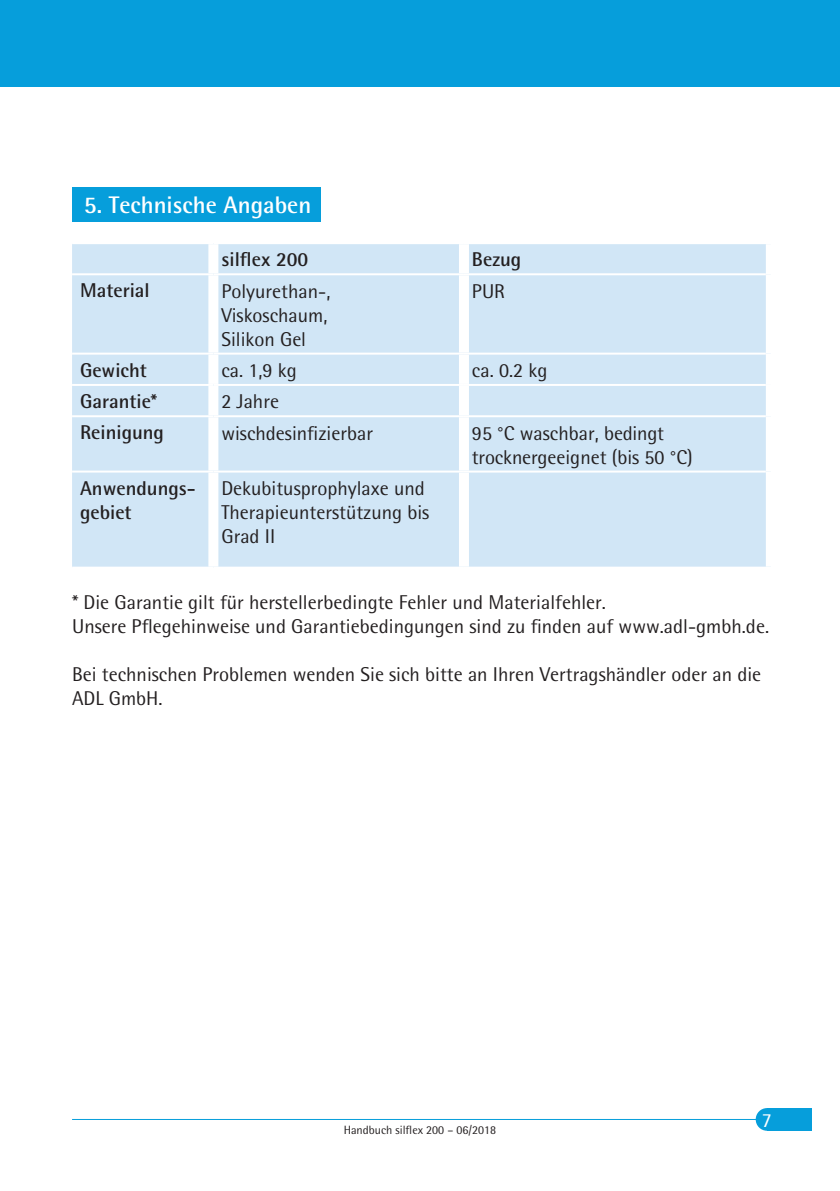
<style>
.page{position:relative;width:840px;height:1191px;background:#fff}
.page>*{position:absolute;margin:0;border:0;box-sizing:border-box;transform-origin:0 0}
.t1{font:700 24px "Rotis Semi Sans";color:#fff}
.t2{font:20px/24px "Rotis Semi Sans";color:#231f20}
.t3{font:700 20px/24px "Rotis Semi Sans";color:#231f20}
.t4{font:20px "Rotis Semi Sans";color:#fff}
.t5{font:12px "Rotis Semi Sans";color:#231f20}
</style>
<div class="page">
<hr style="left:72px;top:1119px;width:695px;height:1px;background:#069edb">
<div style="left:766px;top:1108px;width:45px;height:22px;background:#069edb"></div>
<div style="left:755px;top:1108px;width:23px;height:22px;background:#069edb;border-radius:50%"></div>
<div style="left:72px;top:187px;width:248px;height:34px;background:#069edb"></div>
<div style="left:72px;top:244px;width:693px;height:322px;background:#d1e6f6"></div>
<div style="left:208px;top:275px;width:10px;height:77px;background:#fff"></div>
<div style="left:458px;top:275px;width:10px;height:77px;background:#fff"></div>
<div style="left:208px;top:417px;width:10px;height:53px;background:#fff"></div>
<div style="left:458px;top:417px;width:10px;height:53px;background:#fff"></div>
<div style="left:208px;top:386px;width:10px;height:29px;background:#fff"></div>
<div style="left:458px;top:386px;width:10px;height:29px;background:#fff"></div>
<hr style="left:72px;top:415px;width:141px;height:2px;background:#fff">
<hr style="left:213px;top:415px;width:250px;height:2px;background:#fff">
<hr style="left:463px;top:415px;width:302px;height:2px;background:#fff">
<hr style="left:72px;top:352px;width:141px;height:2px;background:#fff">
<hr style="left:213px;top:352px;width:250px;height:2px;background:#fff">
<hr style="left:463px;top:352px;width:302px;height:2px;background:#fff">
<div style="left:208px;top:354px;width:10px;height:30px;background:#fff"></div>
<div style="left:458px;top:354px;width:10px;height:30px;background:#fff"></div>
<hr style="left:72px;top:384px;width:141px;height:2px;background:#fff">
<hr style="left:213px;top:384px;width:250px;height:2px;background:#fff">
<hr style="left:463px;top:384px;width:302px;height:2px;background:#fff">
<hr style="left:72px;top:470px;width:141px;height:2px;background:#fff">
<hr style="left:213px;top:470px;width:250px;height:2px;background:#fff">
<hr style="left:463px;top:470px;width:302px;height:2px;background:#fff">
<div style="left:208px;top:472px;width:10px;height:94px;background:#fff"></div>
<div style="left:458px;top:472px;width:10px;height:94px;background:#fff"></div>
<div style="left:208px;top:244px;width:10px;height:29px;background:#fff"></div>
<div style="left:458px;top:244px;width:10px;height:29px;background:#fff"></div>
<hr style="left:72px;top:273px;width:141px;height:2px;background:#fff">
<hr style="left:213px;top:273px;width:250px;height:2px;background:#fff">
<hr style="left:463px;top:273px;width:302px;height:2px;background:#fff">
<div style="left:0;top:0;width:839px;height:86px;background:#069edb"></div>
<p class="t1" style="left:84px;top:190px;width:229px">5. Technische Angaben</p>
<p class="t3" style="left:221px;top:247px;width:88px">silflex 200</p>
<p class="t3" style="left:471px;top:247px;width:51px">Bezug</p>
<p class="t3" style="left:80px;top:278px;width:71px">Material</p>
<p class="t2" style="left:221px;top:279px;width:110px">Polyurethan-,<br>Viskoschaum,<br>Silikon Gel</p>
<p class="t2" style="left:471px;top:279px;width:35px">PUR</p>
<p class="t3" style="left:80px;top:358px;width:68px">Gewicht</p>
<p class="t2" style="left:221px;top:358px;width:77px">ca. 1,9 kg</p>
<p class="t2" style="left:471px;top:358px;width:77px">ca. 0.2 kg</p>
<p class="t3" style="left:80px;top:389px;width:79px">Garantie*</p>
<p class="t2" style="left:221px;top:389px;width:59px">2 Jahre</p>
<p class="t3" style="left:80px;top:420px;width:85px">Reinigung</p>
<p class="t2" style="left:221px;top:420px;width:153px">wischdesinfizierbar</p>
<p class="t2" style="left:471px;top:420px;width:222px">95 °C waschbar, bedingt trocknergeeignet (bis 50 °C)</p>
<p class="t3" style="left:80px;top:475px;width:117px">Anwendungs&shy;gebiet</p>
<p class="t2" style="left:221px;top:476px;width:209px">Dekubitusprophylaxe und<br>Therapieunterstützung bis<br>Grad II</p>
<p class="t2" style="left:72px;top:590px;width:698px">* Die Garantie gilt für herstellerbedingte Fehler und Materialfehler.<br>Unsere Pflegehinweise und Garantiebedingungen sind zu finden auf www.adl-gmbh.de.</p>
<p class="t2" style="left:72px;top:662px;width:690px">Bei technischen Problemen wenden Sie sich bitte an Ihren Vertragshändler oder an die<br>ADL GmbH.</p>
<p class="t5" style="left:343px;top:1123px;width:154px">Handbuch silflex 200 – 06/2018</p>
<p class="t4" style="left:761px;top:1108px;width:12px">7</p>
</div>
